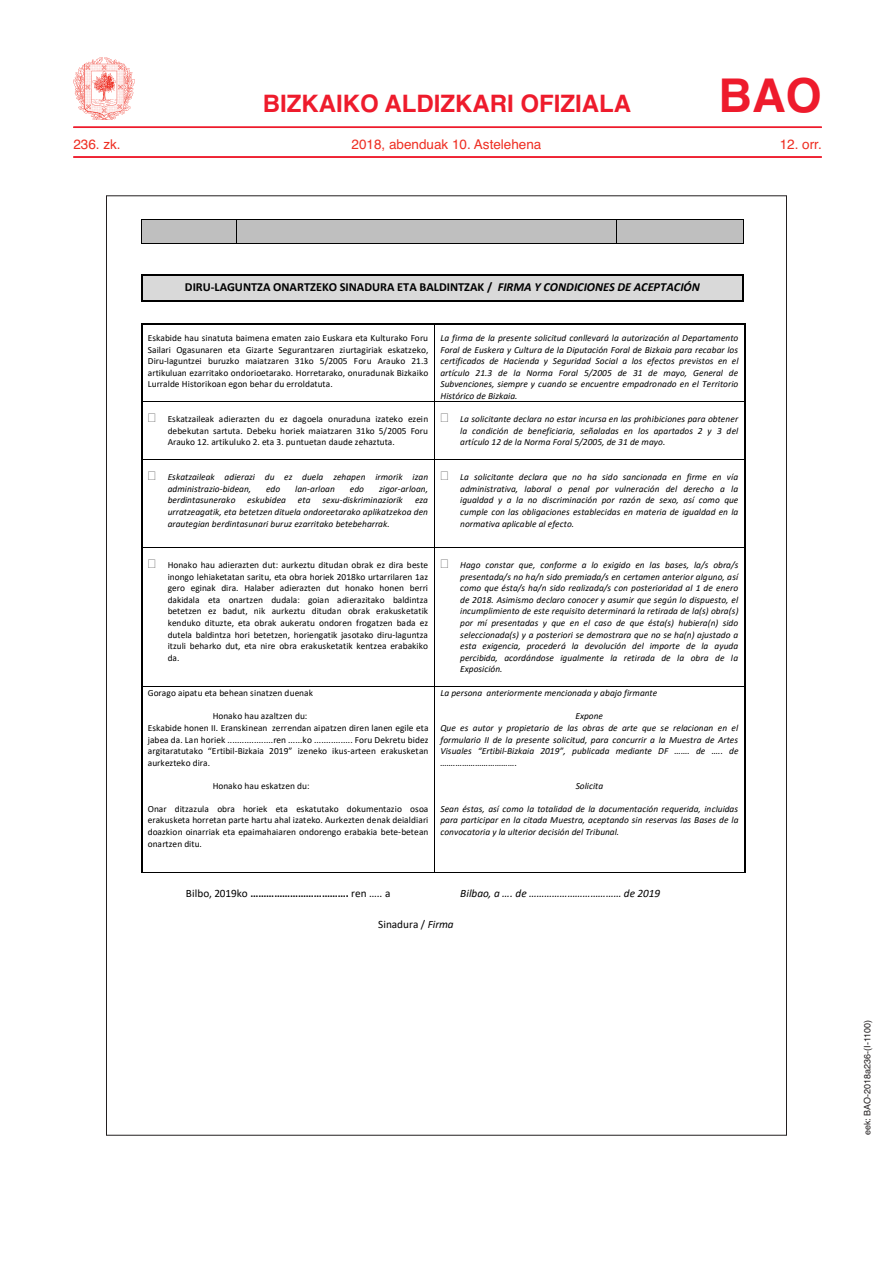
<style>
.page{position:relative;width:893px;height:1263px;background:#fff}
.page>*{position:absolute;margin:0;border:0;box-sizing:border-box;transform-origin:0 0}
.t1{font:700 46.5px "Helvetica";color:#ee1b2c}
.t2{font:700 24px "Helvetica";color:#ee1b2c}
.t3{font:13.5px "Helvetica";color:#ee2e22}
.t4{font:700 12.3px "Calibri";color:#000}
.t5{font:11.25px "Calibri";color:#000}
.t6{font:italic 11.25px "Calibri";color:#000}
.t7{font:italic 9.3px/11.6px "Calibri";color:#000;text-align:justify}
.t8{font:9.3px/11.6px "Calibri";letter-spacing:.005em;color:#000;text-align:justify}
.t9{font:9px "Helvetica";color:#231f20}
.s1{font-style:italic}
.s2{font-weight:700}
</style>
<div class="page">
<hr style="left:73px;top:126px;width:749px;height:2px;background:#ee1b2c">
<hr style="left:73px;top:156px;width:749px;height:2px;background:#ee1b2c">
<img style="left:74px;top:58px;width:61px;height:61px">
<div style="left:142px;top:220px;width:95px;height:23px;background:#bfbfbf"></div>
<div style="left:237px;top:220px;width:379px;height:23px;background:#bfbfbf"></div>
<div style="left:617px;top:220px;width:126px;height:23px;background:#bfbfbf"></div>
<hr style="left:142px;top:219px;width:95px;height:1px;background:#000">
<hr style="left:237px;top:219px;width:379px;height:1px;background:#000">
<hr style="left:617px;top:219px;width:126px;height:1px;background:#000">
<svg style="left:141px;top:219px;width:1px;height:25px"></svg>
<hr style="left:142px;top:243px;width:95px;height:1px;background:#000">
<hr style="left:237px;top:243px;width:379px;height:1px;background:#000">
<svg style="left:616px;top:219px;width:1px;height:25px"></svg>
<hr style="left:617px;top:243px;width:126px;height:1px;background:#000">
<svg style="left:743px;top:219px;width:1px;height:25px"></svg>
<div style="left:148px;top:276px;width:589px;height:24px;background:#d9d9d9"></div>
<hr style="left:143px;top:275px;width:599px;height:1px;background:#000">
<hr style="left:141px;top:276px;width:2px;height:24px;background:#000">
<hr style="left:143px;top:300px;width:599px;height:2px;background:#000">
<hr style="left:742px;top:276px;width:2px;height:24px;background:#000">
<hr style="left:143px;top:324px;width:291px;height:1px;background:#000">
<hr style="left:436px;top:324px;width:308px;height:1px;background:#000">
<hr style="left:141px;top:325px;width:2px;height:76px;background:#000">
<hr style="left:434px;top:325px;width:1px;height:76px;background:#000">
<hr style="left:744px;top:325px;width:1px;height:76px;background:#000">
<hr style="left:143px;top:401px;width:291px;height:1px;background:#000">
<hr style="left:435px;top:401px;width:309px;height:1px;background:#000">
<hr style="left:141px;top:402px;width:2px;height:57px;background:#000">
<hr style="left:434px;top:402px;width:1px;height:57px;background:#000">
<hr style="left:744px;top:402px;width:1px;height:57px;background:#000">
<hr style="left:143px;top:459px;width:291px;height:1px;background:#000">
<hr style="left:435px;top:459px;width:309px;height:1px;background:#000">
<hr style="left:141px;top:460px;width:2px;height:87px;background:#000">
<hr style="left:434px;top:460px;width:1px;height:87px;background:#000">
<hr style="left:744px;top:460px;width:1px;height:87px;background:#000">
<hr style="left:143px;top:547px;width:291px;height:1px;background:#000">
<hr style="left:435px;top:547px;width:309px;height:1px;background:#000">
<hr style="left:141px;top:548px;width:2px;height:138px;background:#000">
<hr style="left:434px;top:548px;width:1px;height:138px;background:#000">
<hr style="left:744px;top:548px;width:1px;height:138px;background:#000">
<hr style="left:143px;top:686px;width:291px;height:1px;background:#000">
<hr style="left:435px;top:686px;width:309px;height:1px;background:#000">
<hr style="left:141px;top:687px;width:2px;height:185px;background:#000">
<hr style="left:434px;top:687px;width:1px;height:185px;background:#000">
<hr style="left:744px;top:687px;width:1px;height:185px;background:#000">
<hr style="left:143px;top:872px;width:291px;height:1px;background:#000">
<hr style="left:435px;top:872px;width:309px;height:1px;background:#000">
<h2 class="t2" style="left:263px;top:84px;width:370px">BIZKAIKO ALDIZKARI OFIZIALA</h2>
<h1 class="t1" style="left:718px;top:58px;width:105px">BAO</h1>
<h3 class="t3" style="left:73px;top:134px;width:49px">236. zk.</h3>
<h3 class="t3" style="left:351px;top:134px;width:191px">2018, abenduak 10. Astelehena</h3>
<h3 class="t3" style="left:780px;top:134px;width:44px">12. orr.</h3>
<h3 class="t4" style="left:185px;top:279px;width:517px">DIRU-LAGUNTZA ONARTZEKO SINADURA ETA BALDINTZAK / <span class="s1">FIRMA Y CONDICIONES DE ACEPTACIÓN</span></h3>
<p class="t8" style="left:148px;top:332px;width:282px">Eskabide hau sinatuta baimena ematen zaio Euskara eta Kulturako Foru Sailari Ogasunaren eta Gizarte Segurantzaren ziurtagiriak eskatzeko, Diru-laguntzei buruzko maiatzaren 31ko 5/2005 Foru Arauko 21.3 artikuluan ezarritako ondorioetarako. Horretarako, onuradunak Bizkaiko Lurralde Historikoan egon behar du erroldatuta.</p>
<p class="t7" style="left:440px;top:331px;width:300px">La firma de la presente solicitud conllevará la autorización al Departamento Foral de Euskera y Cultura de la Diputación Foral de Bizkaia para recabar los certificados de Hacienda y Seguridad Social a los efectos previstos en el artículo 21.3 de la Norma Foral 5/2005 de 31 de mayo, General de Subvenciones, siempre y cuando se encuentre empadronado en el Territorio Histórico de Bizkaia.</p>
<p class="t8" style="left:168px;top:413px;width:262px">Eskatzaileak adierazten du ez dagoela onuraduna izateko ezein debekutan sartuta. Debeku horiek maiatzaren 31ko 5/2005 Foru Arauko 12. artikuluko 2. eta 3. puntuetan daude zehaztuta.</p>
<p class="t7" style="left:460px;top:413px;width:280px">La solicitante declara no estar incursa en las prohibiciones para obtener la condición de beneficiaria, señaladas en los apartados 2 y 3 del artículo 12 de la Norma Foral 5/2005, de 31 de mayo.</p>
<p class="t7" style="left:168px;top:471px;width:262px">Eskatzaileak adierazi du ez duela zehapen irmorik izan administrazio-bidean,</p>
<p class="t7" style="left:460px;top:471px;width:280px">La solicitante declara que no ha sido sancionada en firme en vía administrativa, laboral o penal por vulneración del derecho a la igualdad y a la no discriminación por razón de sexo, así como que cumple con las obligaciones establecidas en materia de igualdad en la normativa aplicable al efecto.</p>
<p class="t7" style="left:266px;top:482px;width:16px">edo</p>
<p class="t7" style="left:295px;top:482px;width:41px">lan-arloan</p>
<p class="t7" style="left:350px;top:482px;width:16px">edo</p>
<p class="t7" style="left:379px;top:482px;width:50px">zigor-arloan,</p>
<p class="t7" style="left:168px;top:494px;width:69px">berdintasunerako</p>
<p class="t7" style="left:247px;top:494px;width:40px">eskubidea</p>
<p class="t7" style="left:298px;top:494px;width:14px">eta</p>
<p class="t7" style="left:323px;top:494px;width:82px">sexu-diskriminaziorik</p>
<p class="t7" style="left:168px;top:494px;width:262px;text-indent:247px">eza urratzeagatik, eta betetzen dituela ondoreetarako aplikatzekoa den arautegian berdintasunari buruz ezarritako betebeharrak.</p>
<p class="t8" style="left:168px;top:559px;width:262px">Honako hau adierazten dut: aurkeztu ditudan obrak ez dira beste inongo lehiaketatan saritu, eta obra horiek 2018ko urtarrilaren 1az gero eginak dira. Halaber adierazten dut honako honen berri dakidala eta onartzen dudala: goian adierazitako baldintza betetzen ez badut, nik aurkeztu ditudan obrak erakusketatik kenduko dituzte, eta obrak aukeratu ondoren frogatzen bada ez dutela baldintza hori betetzen, horiengatik jasotako diru-laguntza itzuli beharko dut, eta nire obra erakusketatik kentzea erabakiko da.</p>
<p class="t7" style="left:460px;top:559px;width:280px">Hago constar que, conforme a lo exigido en las bases, la/s obra/s presentada/s no ha/n sido premiada/s en certamen anterior alguno, así como que ésta/s ha/n sido realizada/s con posterioridad al 1 de enero de 2018. Asimismo declaro conocer y asumir que según lo dispuesto, el incumplimiento de este requisito determinará la retirada de la(s) obra(s) por mí presentadas y que en el caso de que ésta(s) hubiera(n) sido seleccionada(s) y a posteriori se demostrara que no se ha(n) ajustado a esta exigencia, procederá la devolución del importe de la ayuda percibida, acordándose igualmente la retirada de la obra de la Exposición.</p>
<p class="t8" style="left:148px;top:687px;width:167px">Gorago aipatu eta behean sinatzen duenak</p>
<p class="t8" style="left:148px;top:710px;width:282px;text-align:left;text-indent:65px">Honako hau azaltzen du:<br>Eskabide honen II. Eranskinean zerrendan aipatzen diren lanen egile eta jabea da. Lan horiek ...................ren ......ko ................ Foru Dekretu bidez argitaratutako “Ertibil-Bizkaia 2019” izeneko ikus-arteen erakusketan aurkezteko dira.</p>
<p class="t8" style="left:213px;top:780px;width:99px">Honako hau eskatzen du:</p>
<p class="t8" style="left:148px;top:803px;width:282px">Onar ditzazula obra horiek eta eskatutako dokumentazio osoa erakusketa horretan parte hartu ahal izateko. Aurkezten denak deialdiari doazkion oinarriak eta epaimahaiaren ondorengo erabakia bete-betean onartzen ditu.</p>
<p class="t7" style="left:440px;top:687px;width:218px">La persona anteriormente mencionada y abajo firmante</p>
<p class="t7" style="left:440px;top:710px;width:300px;text-align:left;text-indent:135px">Expone<br>Que es autor y propietario de las obras de arte que se relacionan en el formulario II de la presente solicitud, para concurrir a la Muestra de Artes Visuales “Ertibil-Bizkaia 2019”, publicada mediante DF ……. de ….. de …….……………………….</p>
<p class="t7" style="left:576px;top:780px;width:29px">Solicita</p>
<p class="t7" style="left:440px;top:803px;width:300px">Sean éstas, así como la totalidad de la documentación requerida, incluidas para participar en la citada Muestra, aceptando sin reservas las Bases de la convocatoria y la ulterior decisión del Tribunal.</p>
<p class="t5" style="left:186px;top:885px;width:206px">Bilbo, 2019ko <span class="s2">……………………………….</span> ren ….. a</p>
<p class="t6" style="left:460px;top:885px;width:201px">Bilbao, a …. de ……………………………… de 2019</p>
<p class="t5" style="left:378px;top:917px;width:77px">Sinadura / <span class="s1">Firma</span></p>
<p class="t9" style="left:860px;top:1135px;width:117px;rotate:-90deg">eek: BAO-2018a236-(I-1100)</p>
</div>
